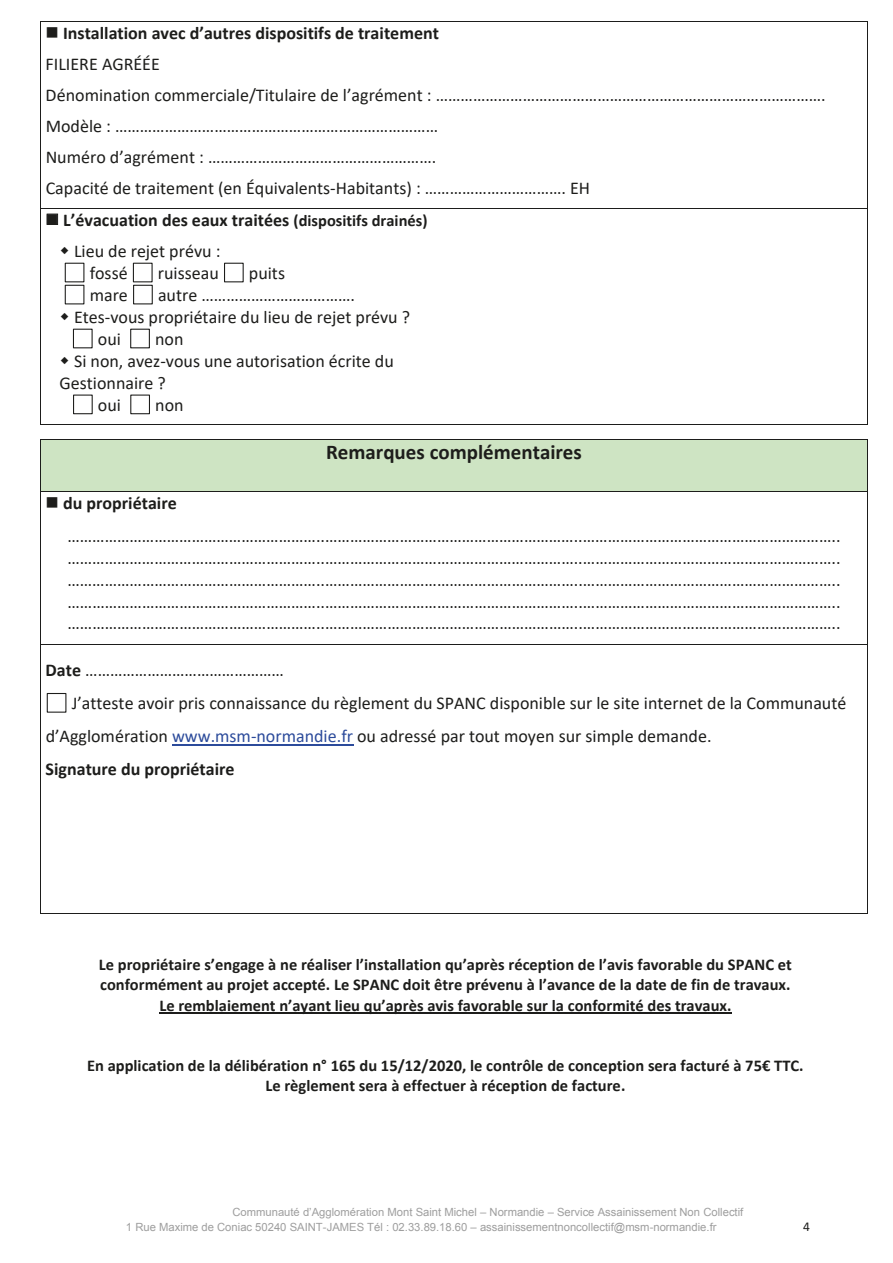
<style>
.page{position:relative;width:893px;height:1263px;background:#fff}
.page>*{position:absolute;margin:0;border:0;box-sizing:border-box;transform-origin:0 0}
.t1{font:700 21px "Calibri";color:#1d1d1b}
.t2{font:18px/22px "Calibri";color:#1d1d1b}
.t3{font:700 18px "Calibri";color:#1d1d1b}
.t4{font:700 16.5px/20.1px "Calibri";color:#1d1d1b;text-align:center}
.t5{font:13.5px "Calibri";color:#1d1d1b}
.t6{font:11.25px/15.1px "Arial";color:#9e9e9e}
.s1{font-size:16.5px}
.s2{font-weight:700}
.s3{color:#2c4b9b}
</style>
<div class="page">
<hr style="left:41px;top:21px;width:826px;height:1px;background:#1d1d1b">
<hr style="left:40px;top:22px;width:1px;height:186px;background:#1d1d1b">
<hr style="left:867px;top:22px;width:1px;height:186px;background:#1d1d1b">
<div style="left:65px;top:263px;width:19px;height:19px;border:1px solid #1d1d1b"></div>
<div style="left:133px;top:263px;width:20px;height:19px;border:1px solid #1d1d1b"></div>
<div style="left:224px;top:263px;width:20px;height:19px;border:1px solid #1d1d1b"></div>
<div style="left:65px;top:285px;width:19px;height:19px;border:1px solid #1d1d1b"></div>
<div style="left:133px;top:285px;width:20px;height:19px;border:1px solid #1d1d1b"></div>
<div style="left:73px;top:329px;width:20px;height:19px;border:1px solid #1d1d1b"></div>
<div style="left:130px;top:329px;width:20px;height:19px;border:1px solid #1d1d1b"></div>
<div style="left:73px;top:395px;width:20px;height:19px;border:1px solid #1d1d1b"></div>
<div style="left:130px;top:395px;width:20px;height:19px;border:1px solid #1d1d1b"></div>
<hr style="left:41px;top:208px;width:826px;height:1px;background:#1d1d1b">
<hr style="left:40px;top:209px;width:1px;height:215px;background:#1d1d1b">
<hr style="left:41px;top:424px;width:826px;height:1px;background:#1d1d1b">
<hr style="left:867px;top:209px;width:1px;height:215px;background:#1d1d1b">
<div style="left:46px;top:439px;width:816px;height:26px;background:#cee4c3"></div>
<div style="left:46px;top:465px;width:816px;height:26px;background:#cee4c3"></div>
<hr style="left:41px;top:439px;width:826px;height:1px;background:#1d1d1b">
<hr style="left:40px;top:439px;width:1px;height:52px;background:#1d1d1b">
<hr style="left:867px;top:439px;width:1px;height:52px;background:#1d1d1b">
<hr style="left:41px;top:491px;width:826px;height:1px;background:#1d1d1b">
<hr style="left:40px;top:491px;width:1px;height:153px;background:#1d1d1b">
<hr style="left:867px;top:491px;width:1px;height:153px;background:#1d1d1b">
<div style="left:47px;top:693px;width:19px;height:20px;border:1px solid #1d1d1b"></div>
<hr style="left:172px;top:744px;width:181px;height:1px;background:#2c4b9b">
<hr style="left:41px;top:644px;width:826px;height:1px;background:#1d1d1b">
<hr style="left:40px;top:645px;width:1px;height:268px;background:#1d1d1b">
<hr style="left:41px;top:913px;width:826px;height:1px;background:#1d1d1b">
<hr style="left:867px;top:645px;width:1px;height:268px;background:#1d1d1b">
<hr style="left:159px;top:1012px;width:573px;height:1px;background:#1d1d1b">
<p class="t3" style="left:46px;top:20px;width:395px">◼ Installation avec d’autres dispositifs de traitement</p>
<p class="t2" style="left:46px;top:53px;width:116px">FILIERE AGRÉÉE</p>
<p class="t2" style="left:46px;top:84px;width:781px">Dénomination commerciale/Titulaire de l’agrément : ………………………………………………………………………………….</p>
<p class="t2" style="left:46px;top:115px;width:394px">Modèle : ……………………………………………………………………</p>
<p class="t2" style="left:46px;top:146px;width:392px">Numéro d’agrément : ……………………………………………….</p>
<p class="t2" style="left:46px;top:177px;width:546px">Capacité de traitement (en Équivalents-Habitants) : ……………………………. EH</p>
<p class="t3" style="left:46px;top:207px;width:383px">◼ L’évacuation des eaux traitées <span class="s1">(dispositifs drainés)</span></p>
<p class="t2" style="left:74px;top:239px;width:148px">Lieu de rejet prévu :</p>
<p class="t2" style="left:90px;top:261px;width:40px">fossé</p>
<p class="t2" style="left:158px;top:261px;width:62px">ruisseau</p>
<p class="t2" style="left:249px;top:261px;width:38px">puits</p>
<p class="t2" style="left:90px;top:283px;width:40px">mare</p>
<p class="t2" style="left:158px;top:283px;width:199px">autre ……………………………….</p>
<p class="t2" style="left:74px;top:305px;width:338px">Etes-vous propriétaire du lieu de rejet prévu ?</p>
<p class="t2" style="left:98px;top:327px;width:25px">oui</p>
<p class="t2" style="left:155px;top:327px;width:30px">non</p>
<p class="t2" style="left:74px;top:349px;width:321px">Si non, avez-vous une autorisation écrite du</p>
<p class="t2" style="left:60px;top:371px;width:108px">Gestionnaire ?</p>
<p class="t2" style="left:98px;top:393px;width:25px">oui</p>
<p class="t2" style="left:155px;top:393px;width:30px">non</p>
<p class="t1" style="left:326px;top:438px;width:257px">Remarques complémentaires</p>
<p class="t2" style="left:67px;top:486px;width:775px;line-height:33px;text-indent:-22px">◼ <span class="s2">du propriétaire </span>……………………………………………………..……………………………………………………..……………………………………………………..</p>
<p class="t2" style="left:67px;top:546px;width:775px;text-align:justify">……………………………………………………..……………………………………………………..…………………………………………………….. ……………………………………………………..……………………………………………………..…………………………………………………….. ……………………………………………………..……………………………………………………..…………………………………………………….. ……………………………………………………..……………………………………………………..……………………………………………………..</p>
<p class="t2" style="left:46px;top:658px;width:240px"><span class="s2">Date</span> …………………………………………</p>
<p class="t2" style="left:72px;top:691px;width:776px">J’atteste avoir pris connaissance du règlement du SPANC disponible sur le site internet de la Communauté</p>
<p class="t2" style="left:46px;top:724px;width:667px">d’Agglomération <span class="s3">www.msm-normandie.fr</span> ou adressé par tout moyen sur simple demande.</p>
<p class="t3" style="left:46px;top:756px;width:191px">Signature du propriétaire</p>
<p class="t4" style="left:99px;top:954px;width:694px">Le propriétaire s’engage à ne réaliser l’installation qu’après réception de l’avis favorable du SPANC et conformément au projet accepté. Le SPANC doit être prévenu à l’avance de la date de fin de travaux.<br>Le remblaiement n’ayant lieu qu’après avis favorable sur la conformité des travaux.</p>
<p class="t4" style="left:87px;top:1055px;width:718px">En application de la délibération n° 165 du 15/12/2020, le contrôle de conception sera facturé à 75€ TTC.<br>Le règlement sera à effectuer à réception de facture.</p>
<p class="t6" style="left:126px;top:1204px;width:619px;text-indent:106px">Communauté d’Agglomération Mont Saint Michel – Normandie – Service Assainissement Non Collectif<br>1 Rue Maxime de Coniac 50240 SAINT-JAMES Tél : 02.33.89.18.60 – assainissementnoncollectif@msm-normandie.fr</p>
<p class="t5" style="left:803px;top:1217px;width:8px">4</p>
</div>
